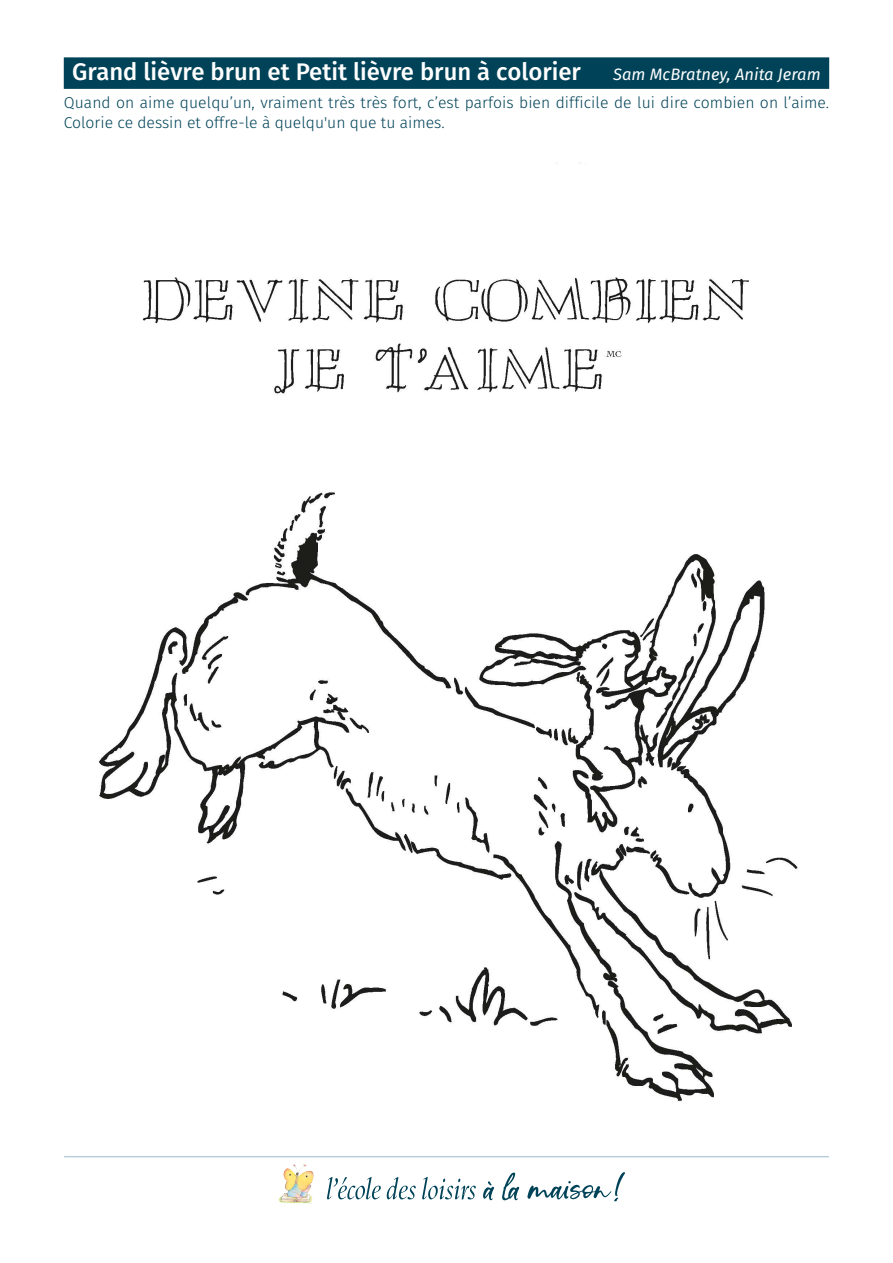
<style>
.page{position:relative;width:893px;height:1263px;background:#fff}
.page>*{position:absolute;margin:0;border:0;box-sizing:border-box;transform-origin:0 0}
.Titre{font:500 24px "Fira Sans";color:#fff}
.Titre-2{font:italic 16.5px "Fira Sans";color:#fff}
.Consigne{font:300 15.75px/19.5px "Fira Sans";letter-spacing:.005em;color:#004358}
</style>
<div class="page">
<div style="left:64px;top:57px;width:765px;height:32px;background:#004358"></div>
<hr style="left:65px;top:1156px;width:763px;height:1px;background:#b8ceda">
<svg style="left:483px;top:1172px;width:142px;height:29px"></svg>
<svg style="left:327px;top:1177px;width:149px;height:22px"></svg>
<img style="left:278px;top:1164px;width:36px;height:40px">
<img style="left:98px;top:162px;width:700px;height:939px">
<p class="Titre" style="left:72px;top:53px;width:510px">Grand lièvre brun et Petit lièvre brun à colorier</p>
<p class="Titre-2" style="left:613px;top:62px;width:209px">Sam McBratney, Anita Jeram</p>
<p class="Consigne" style="left:64px;top:93px;width:767px">Quand on aime quelqu’un, vraiment très très fort, c’est parfois bien difficile de lui dire combien on l’aime.<br>Colorie ce dessin et offre-le à quelqu'un que tu aimes.</p>
</div>
